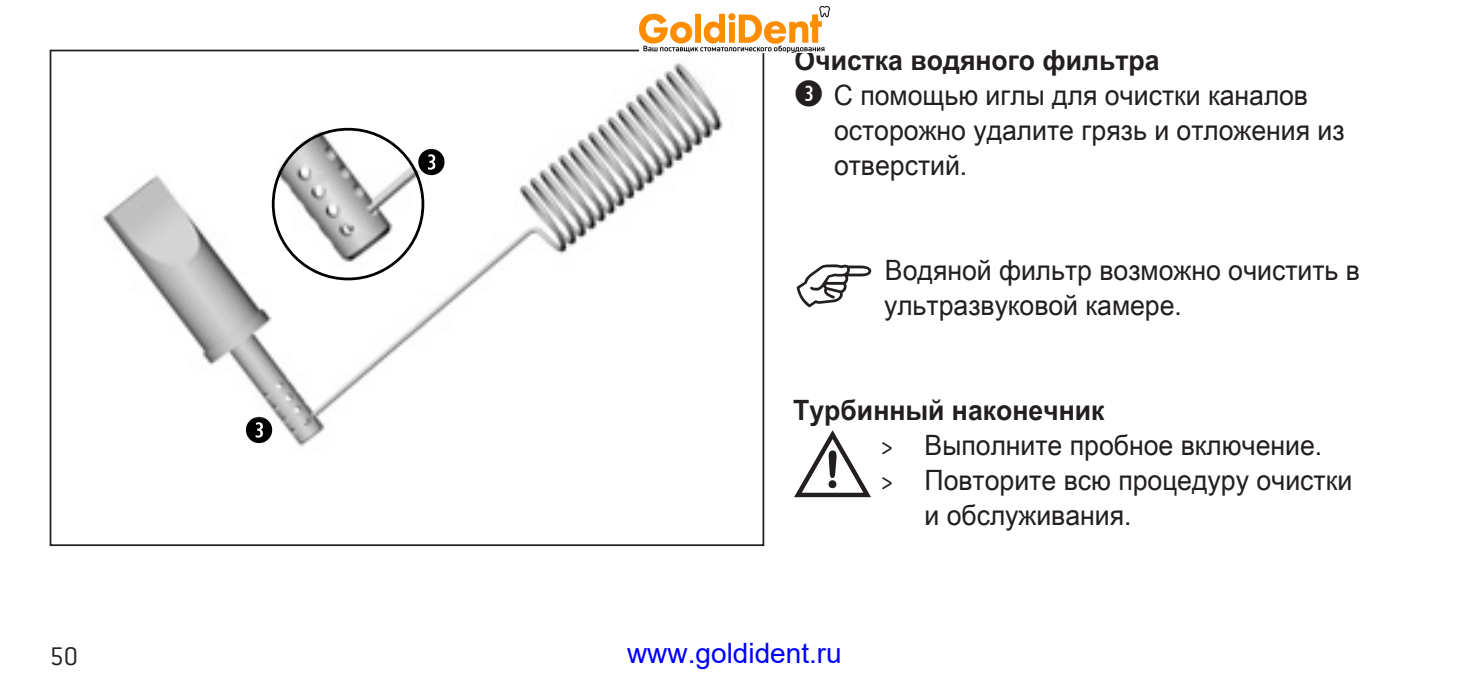
<style>
.page{position:relative;width:1469px;height:695px;background:#fff}
.page>*{position:absolute;margin:0;border:0;box-sizing:border-box;transform-origin:0 0}
.t1{font:28px/35px "Arial Unicode MS";color:#231f20;scale:.95 1}
.t2{font:700 28px "Arial Unicode MS";color:#231f20;scale:.95 1}
.t3{font:28px "Arial";color:#00f}
.t4{font:300 28px "Conduit ITC Pro";color:#231f20}
.s1{font-family:"Conduit ITC Pro";font-weight:500}
</style>
<div class="page">
<img style="left:102px;top:63px;width:621px;height:384px">
<img style="left:272px;top:128px;width:152px;height:152px">
<img style="left:246px;top:417px;width:26px;height:26px">
<img style="left:418px;top:149px;width:26px;height:26px">
<svg style="left:794px;top:430px;width:77px;height:67px"></svg>
<svg style="left:796px;top:264px;width:75px;height:43px"></svg>
<img style="left:640px;top:7px;width:189px;height:46px">
<p class="t2" style="left:794px;top:39px;width:386px">Очистка водяного фильтра</p>
<p class="t1" style="left:833px;top:77px;width:539px">С помощью иглы для очистки каналов осторожно удалите грязь и отложения из отверстий.</p>
<p class="t1" style="left:884px;top:252px;width:502px">Водяной фильтр возможно очистить в ультразвуковой камере.</p>
<p class="t2" style="left:793px;top:389px;width:329px">Турбинный наконечник</p>
<p class="t1" style="left:880px;top:427px;width:467px"><span class="s1">&gt;</span> Выполните пробное включение.</p>
<p class="t1" style="left:880px;top:462px;width:498px"><span class="s1">&gt;</span> Повторите всю процедуру очистки</p>
<p class="t1" style="left:924px;top:497px;width:219px">и обслуживания.</p>
<p class="t4" style="left:50px;top:641px;width:30px">50</p>
<p class="t3" style="left:627px;top:634px;width:216px">www.goldident.ru</p>
</div>
